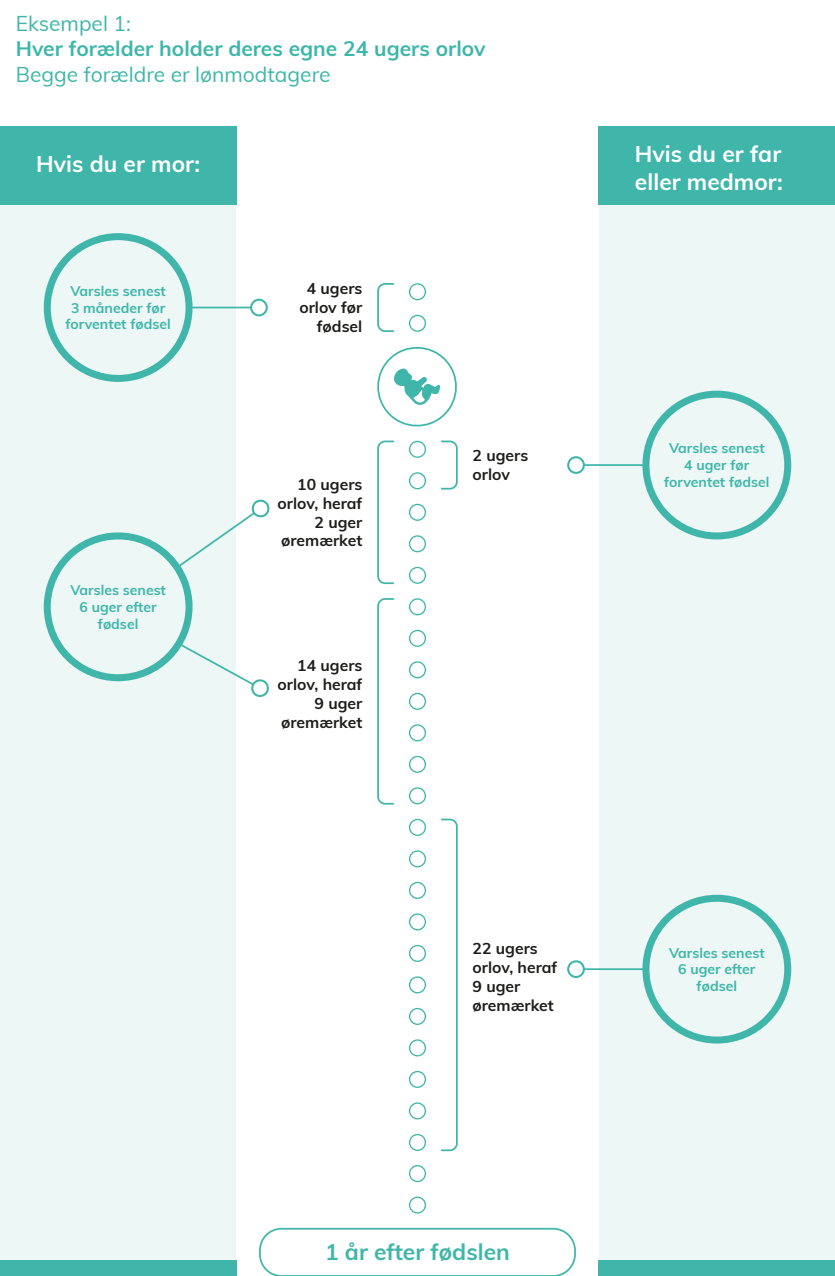
<style>
.page{position:relative;width:835px;height:1276px;background:#fff}
.page>*{position:absolute;margin:0;border:0;box-sizing:border-box;transform-origin:0 0}
.t1{font:700 22.75px/27.3px "Muli";color:#fff}
.t2{font:700 22.75px "Muli";color:#3fb6a9}
.t3{font:700 21px "Muli";color:#3fb6a9}
.t4{font:21px "Muli";color:#3fb6a9}
.t5{font:700 15.75px/18.9px "Muli";color:#1d1d1b;text-align:right}
.t6{font:700 14px/16.8px "Muli";color:#3fb6a9;text-align:center}
</style>
<div class="page">
<div style="left:598px;top:126px;width:237px;height:79px;background:#3fb6a9"></div>
<div style="left:598px;top:205px;width:236px;height:1055px;background:#ecf7f6"></div>
<div style="left:598px;top:1260px;width:237px;height:16px;background:#3fb6a9"></div>
<div style="left:0;top:126px;width:236px;height:79px;background:#3fb6a9"></div>
<div style="left:0;top:205px;width:236px;height:1055px;background:#ecf7f6"></div>
<div style="left:0;top:1260px;width:236px;height:16px;background:#3fb6a9"></div>
<div style="left:409px;top:283px;width:17px;height:17px;border:1px solid #3fb6a9;border-radius:50%"></div>
<div style="left:409px;top:315px;width:17px;height:17px;border:1px solid #3fb6a9;border-radius:50%"></div>
<div style="left:409px;top:630px;width:17px;height:17px;border:1px solid #3fb6a9;border-radius:50%"></div>
<div style="left:409px;top:661px;width:17px;height:17px;border:1px solid #3fb6a9;border-radius:50%"></div>
<div style="left:409px;top:693px;width:17px;height:17px;border:1px solid #3fb6a9;border-radius:50%"></div>
<div style="left:409px;top:724px;width:17px;height:17px;border:1px solid #3fb6a9;border-radius:50%"></div>
<div style="left:409px;top:756px;width:17px;height:17px;border:1px solid #3fb6a9;border-radius:50%"></div>
<div style="left:409px;top:787px;width:17px;height:17px;border:1px solid #3fb6a9;border-radius:50%"></div>
<div style="left:409px;top:819px;width:17px;height:17px;border:1px solid #3fb6a9;border-radius:50%"></div>
<div style="left:409px;top:850px;width:17px;height:17px;border:1px solid #3fb6a9;border-radius:50%"></div>
<div style="left:409px;top:882px;width:17px;height:17px;border:1px solid #3fb6a9;border-radius:50%"></div>
<div style="left:409px;top:913px;width:17px;height:17px;border:1px solid #3fb6a9;border-radius:50%"></div>
<div style="left:409px;top:945px;width:17px;height:17px;border:1px solid #3fb6a9;border-radius:50%"></div>
<div style="left:409px;top:976px;width:17px;height:17px;border:1px solid #3fb6a9;border-radius:50%"></div>
<div style="left:409px;top:1008px;width:17px;height:17px;border:1px solid #3fb6a9;border-radius:50%"></div>
<div style="left:409px;top:1039px;width:17px;height:17px;border:1px solid #3fb6a9;border-radius:50%"></div>
<div style="left:409px;top:1071px;width:17px;height:17px;border:1px solid #3fb6a9;border-radius:50%"></div>
<div style="left:409px;top:1102px;width:17px;height:17px;border:1px solid #3fb6a9;border-radius:50%"></div>
<div style="left:409px;top:1134px;width:17px;height:17px;border:1px solid #3fb6a9;border-radius:50%"></div>
<div style="left:409px;top:1165px;width:17px;height:17px;border:1px solid #3fb6a9;border-radius:50%"></div>
<div style="left:409px;top:1196px;width:17px;height:17px;border:1px solid #3fb6a9;border-radius:50%"></div>
<div style="left:409px;top:441px;width:17px;height:17px;border:1px solid #3fb6a9;border-radius:50%"></div>
<div style="left:409px;top:472px;width:17px;height:17px;border:1px solid #3fb6a9;border-radius:50%"></div>
<div style="left:409px;top:504px;width:17px;height:17px;border:1px solid #3fb6a9;border-radius:50%"></div>
<div style="left:409px;top:535px;width:17px;height:17px;border:1px solid #3fb6a9;border-radius:50%"></div>
<div style="left:409px;top:567px;width:17px;height:17px;border:1px solid #3fb6a9;border-radius:50%"></div>
<div style="left:409px;top:598px;width:17px;height:17px;border:1px solid #3fb6a9;border-radius:50%"></div>
<svg style="left:377px;top:347px;width:80px;height:80px"></svg>
<svg style="left:377px;top:283px;width:17px;height:49px"></svg>
<svg style="left:377px;top:440px;width:17px;height:145px"></svg>
<svg style="left:377px;top:598px;width:17px;height:207px"></svg>
<svg style="left:441px;top:440px;width:17px;height:50px"></svg>
<svg style="left:441px;top:818px;width:17px;height:334px"></svg>
<div style="left:44px;top:233px;width:148px;height:149px;border:7px solid #3fb6a9;border-radius:50%"></div>
<div style="left:642px;top:391px;width:149px;height:148px;border:7px solid #3fb6a9;border-radius:50%"></div>
<hr style="left:189px;top:307px;width:70px;height:1px;background:#3fb6a9">
<svg style="left:250px;top:299px;width:18px;height:17px"></svg>
<hr style="left:575px;top:464px;width:71px;height:2px;background:#3fb6a9">
<svg style="left:567px;top:456px;width:18px;height:18px"></svg>
<div style="left:642px;top:895px;width:149px;height:148px;border:7px solid #3fb6a9;border-radius:50%"></div>
<hr style="left:575px;top:968px;width:71px;height:2px;background:#3fb6a9">
<svg style="left:567px;top:960px;width:18px;height:18px"></svg>
<svg style="left:176px;top:641px;width:93px;height:56px"></svg>
<div style="left:44px;top:532px;width:148px;height:149px;border:7px solid #3fb6a9;border-radius:50%"></div>
<svg style="left:175px;top:499px;width:95px;height:71px"></svg>
<div style="left:259px;top:1228px;width:317px;height:48px;border:2px solid #3fb6a9;border-radius:22px"></div>
<h2 class="t4" style="left:16px;top:8px;width:117px">Eksempel 1:</h2>
<h2 class="t3" style="left:16px;top:34px;width:471px">Hver forælder holder deres egne 24 ugers orlov</h2>
<h2 class="t4" style="left:16px;top:59px;width:316px">Begge forældre er lønmodtagere</h2>
<h1 class="t1" style="left:36px;top:149px;width:165px">Hvis du er mor:</h1>
<p class="t6" style="left:66px;top:282px;width:107px">Varsles senest<br>3 måneder før forventet fødsel</p>
<p class="t6" style="left:70px;top:581px;width:97px">Varsles senest<br>6 uger efter fødsel</p>
<p class="t5" style="left:299px;top:278px;width:64px">4 ugers orlov før fødsel</p>
<p class="t5" style="left:278px;top:474px;width:86px">10 ugers orlov, heraf<br>2 uger øremærket</p>
<p class="t5" style="left:278px;top:655px;width:86px">14 ugers orlov, heraf<br>9 uger øremærket</p>
<p class="t5" style="left:473px;top:445px;width:57px;text-align:left">2 ugers orlov</p>
<h1 class="t1" style="left:635px;top:139px;width:149px">Hvis du er far eller medmor:</h1>
<p class="t6" style="left:664px;top:439px;width:107px">Varsles senest<br>4 uger før forventet fødsel</p>
<p class="t5" style="left:473px;top:938px;width:86px;text-align:left">22 ugers orlov, heraf<br>9 uger øremærket</p>
<p class="t6" style="left:669px;top:943px;width:97px">Varsles senest<br>6 uger efter fødsel</p>
<h1 class="t2" style="left:325px;top:1234px;width:186px">1 år efter fødslen</h1>
</div>
